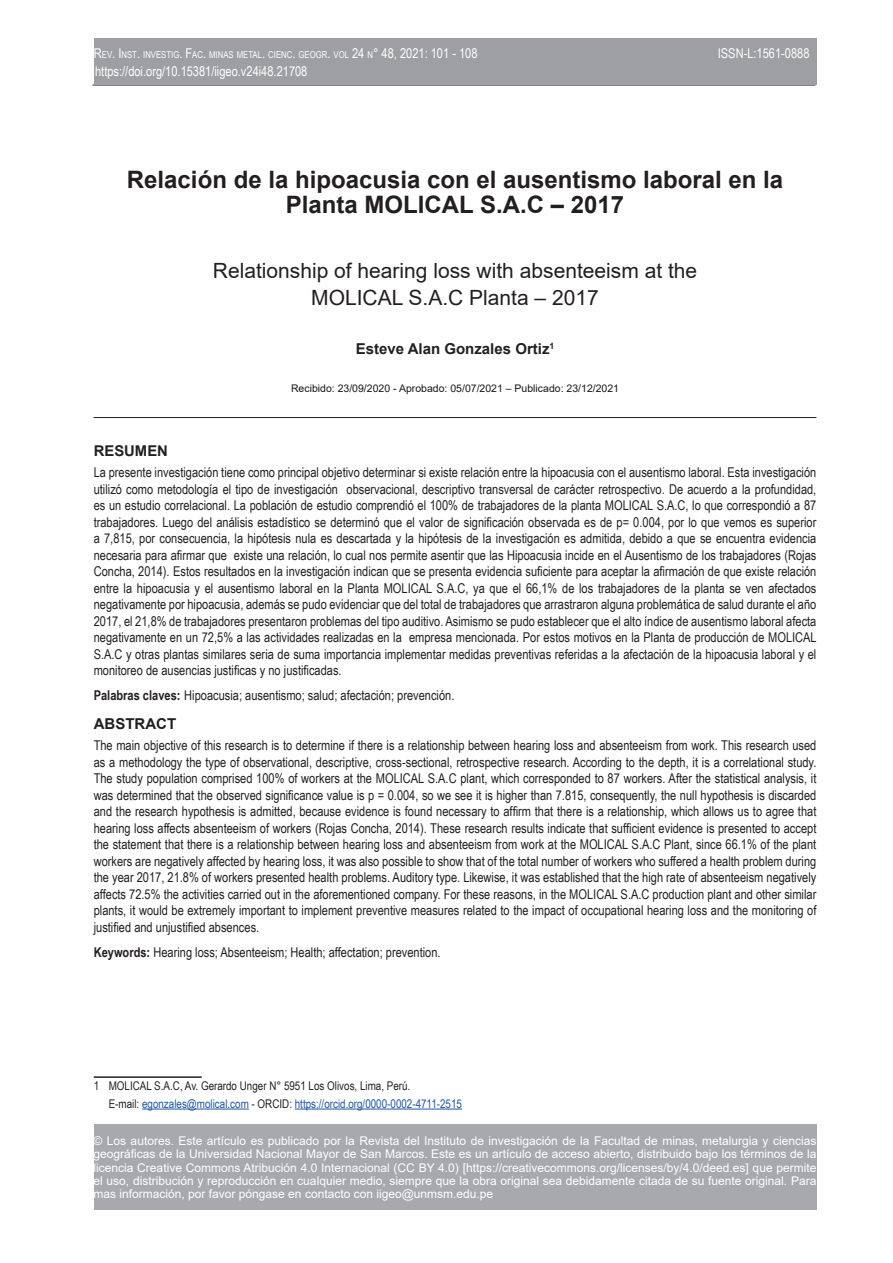
<style>
.page{position:relative;width:893px;height:1263px;background:#fff}
.page>*{position:absolute;margin:0;border:0;box-sizing:border-box;transform-origin:0 0}
.t1{font:700 24px/25.5px "Arial";color:#231f20;text-align:center}
.t2{font:21px/26.7px "Arial";color:#231f20;text-align:center}
.t3{font:700 15px "Arial";color:#231f20}
.t4{font:700 14.85px "Arial";color:#231f20}
.t5{font:13.5px/16.5px "Arial Narrow";color:#231f20;text-align:justify}
.t6{font:13.5px "Arial Narrow";color:#fff}
.t7{font:13.5px "Arial Narrow";color:#fff}
.t8{font:12px/13.2px "Arial";color:#fff;text-align:justify}
.t9{font:12px/17.4px "Arial Narrow";color:#231f20}
.t10{font:10.5px "Arial";color:#15181c}
.t11{font:9.45px "Arial Narrow";color:#fff}
.s1{font-size:13.5px}
.s2{font-weight:700}
.s3{color:#1e56a6}
</style>
<div class="page">
<div style="left:94px;top:1125px;width:722px;height:85px;background:#a8a9ad"></div>
<hr style="left:92px;top:85px;width:723px;height:1px;background:#231f20">
<div style="left:94px;top:38px;width:723px;height:47px;background:#9d9fa2"></div>
<hr style="left:94px;top:1076px;width:108px;height:2px;background:#231f20">
<hr style="left:142px;top:1108px;width:107px;height:1px;background:#1e56a6">
<hr style="left:295px;top:1108px;width:167px;height:1px;background:#1e56a6">
<hr style="left:94px;top:417px;width:722px;height:1px;background:#231f20">
<p class="t11" style="left:94px;top:48px;width:385px"><span class="s1">R</span>EV<span class="s1">. I</span>NST<span class="s1">.</span> INVESTIG<span class="s1">. F</span>AC<span class="s1">.</span> MINAS METAL<span class="s1">.</span> CIENC<span class="s1">.</span> GEOGR<span class="s1">.</span> VOL <span class="s1">24</span> N<span class="s1">° 48, 2021: 101 - 108</span></p>
<p class="t7" style="left:718px;top:44px;width:93px">ISSN-L:1561-0888</p>
<p class="t6" style="left:95px;top:61px;width:214px">https://doi.org/10.15381/iigeo.v24i48.21708</p>
<h1 class="t1" style="left:127px;top:167px;width:658px">Relación de la hipoacusia con el ausentismo laboral en la<br>Planta MOLICAL S.A.C – 2017</h1>
<h2 class="t2" style="left:213px;top:257px;width:486px">Relationship of hearing loss with absenteeism at the<br>MOLICAL S.A.C Planta – 2017</h2>
<p class="t3" style="left:356px;top:338px;width:200px">Esteve Alan Gonzales Ortiz<sup>1</sup></p>
<p class="t10" style="left:291px;top:381px;width:330px">Recibido: 23/09/2020 - Aprobado: 05/07/2021 – Publicado: 23/12/2021</p>
<p class="t4" style="left:94px;top:441px;width:76px">RESUMEN</p>
<p class="t5" style="left:94px;top:463px;width:725px">La presente investigación tiene como principal objetivo determinar si existe relación entre la hipoacusia con el ausentismo laboral. Esta investigación utilizó como metodología el tipo de investigación observacional, descriptivo transversal de carácter retrospectivo. De acuerdo a la profundidad, es un estudio correlacional. La población de estudio comprendió el 100% de trabajadores de la planta MOLICAL S.A.C, lo que correspondió a 87 trabajadores. Luego del análisis estadístico se determinó que el valor de significación observada es de p= 0.004, por lo que vemos es superior a 7,815, por consecuencia, la hipótesis nula es descartada y la hipótesis de la investigación es admitida, debido a que se encuentra evidencia necesaria para afirmar que existe una relación, lo cual nos permite asentir que las Hipoacusia incide en el Ausentismo de los trabajadores (Rojas Concha, 2014). Estos resultados en la investigación indican que se presenta evidencia suficiente para aceptar la afirmación de que existe relación entre la hipoacusia y el ausentismo laboral en la Planta MOLICAL S.A.C, ya que el 66,1% de los trabajadores de la planta se ven afectados negativamente por hipoacusia, además se pudo evidenciar que del total de trabajadores que arrastraron alguna problemática de salud durante el año 2017, el 21,8% de trabajadores presentaron problemas del tipo auditivo. Asimismo se pudo establecer que el alto índice de ausentismo laboral afecta negativamente en un 72,5% a las actividades realizadas en la empresa mencionada. Por estos motivos en la Planta de producción de MOLICAL S.A.C y otras plantas similares seria de suma importancia implementar medidas preventivas referidas a la afectación de la hipoacusia laboral y el monitoreo de ausencias justificas y no justificadas.</p>
<p class="t5" style="left:94px;top:686px;width:362px"><span class="s2">Palabras claves:</span> Hipoacusia; ausentismo; salud; afectación; prevención.</p>
<p class="t3" style="left:94px;top:713px;width:84px">ABSTRACT</p>
<p class="t5" style="left:94px;top:736px;width:724px">The main objective of this research is to determine if there is a relationship between hearing loss and absenteeism from work. This research used as a methodology the type of observational, descriptive, cross-sectional, retrospective research. According to the depth, it is a correlational study.<br>The study population comprised 100% of workers at the MOLICAL S.A.C plant, which corresponded to 87 workers. After the statistical analysis, it was determined that the observed significance value is p = 0.004, so we see it is higher than 7.815, consequently, the null hypothesis is discarded and the research hypothesis is admitted, because evidence is found necessary to affirm that there is a relationship, which allows us to agree that hearing loss affects absenteeism of workers (Rojas Concha, 2014). These research results indicate that sufficient evidence is presented to accept the statement that there is a relationship between hearing loss and absenteeism from work at the MOLICAL S.A.C Plant, since 66.1% of the plant workers are negatively affected by hearing loss, it was also possible to show that of the total number of workers who suffered a health problem during the year 2017, 21.8% of workers presented health problems. Auditory type. Likewise, it was established that the high rate of absenteeism negatively affects 72.5% the activities carried out in the aforementioned company. For these reasons, in the MOLICAL S.A.C production plant and other similar plants, it would be extremely important to implement preventive measures related to the impact of occupational hearing loss and the monitoring of justified and unjustified absences.</p>
<p class="t5" style="left:94px;top:943px;width:348px"><span class="s2">Keywords:</span> Hearing loss; Absenteeism; Health; affectation; prevention.</p>
<p class="t9" style="left:109px;top:1077px;width:355px;text-indent:-15px">1 MOLICAL S.A.C, Av. Gerardo Unger N° 5951 Los Olivos, Lima, Perú.<br>E-mail: <span class="s3">egonzales@molical.com</span> - ORCID: <span class="s3">https://orcid.org/0000-0002-4711-2515</span></p>
<p class="t8" style="left:94px;top:1134px;width:724px">© Los autores. Este artículo es publicado por la Revista del Instituto de investigación de la Facultad de minas, metalurgia y ciencias geográficas de la Universidad Nacional Mayor de San Marcos. Este es un artículo de acceso abierto, distribuido bajo los términos de la licencia Creative Commons Atribución 4.0 Internacional (CC BY 4.0) [https://creativecommons.org/licenses/by/4.0/deed.es] que permite el uso, distribución y reproducción en cualquier medio, siempre que la obra original sea debidamente citada de su fuente original. Para mas información, por favor póngase en contacto con iigeo@unmsm.edu.pe</p>
</div>
